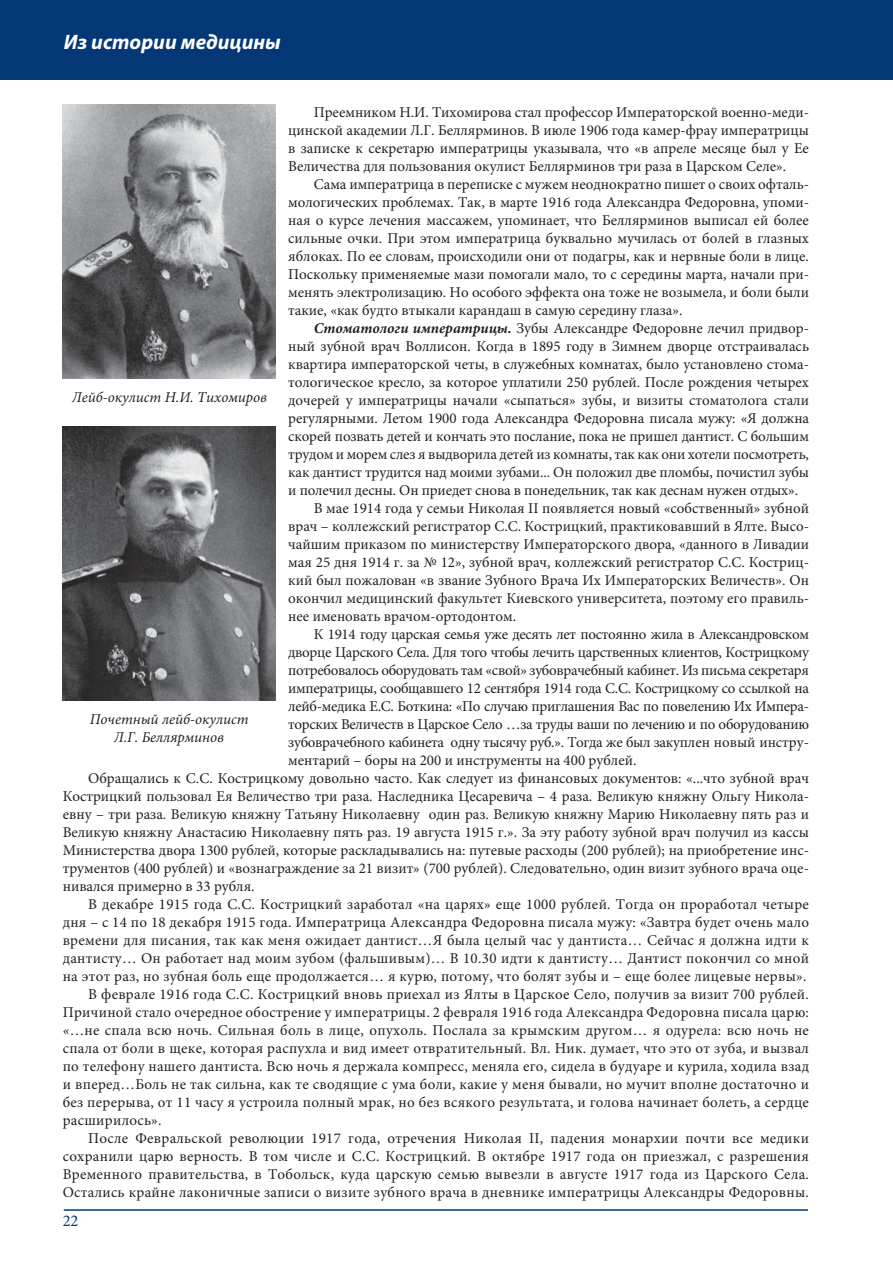
<style>
.page{position:relative;width:893px;height:1263px;background:#fff}
.page>*{position:absolute;margin:0;border:0;box-sizing:border-box;transform-origin:0 0}
.t1{font:italic 700 21px "Myriad Pro";color:#fff}
.t2{font:16.5px "Minion Pro";color:#043776}
.t3{font:15px/18px "Minion Pro";color:#231f20;text-align:justify}
.t4{font:15px "Minion Pro";letter-spacing:.02em;color:#231f20}
.t5{font:15px "Minion Pro";letter-spacing:-.02em;color:#231f20}
.t6{font:italic 15px/18px "Minion Pro";color:#231f20;text-align:center}
.s1{font-weight:700;font-style:italic}
</style>
<div class="page">
<div style="left:0;top:0;width:893px;height:79px;background:#043776"></div>
<hr style="left:64px;top:1209px;width:744px;height:2px;background:#043776">
<img style="left:63px;top:426px;width:212px;height:274px">
<img style="left:63px;top:104px;width:212px;height:274px">
<h1 class="t1" style="left:64px;top:34px;width:219px">Из истории медицины</h1>
<p class="t3" style="left:288px;top:104px;width:522px;text-indent:26px">Преемником Н.И. Тихомирова стал профессор Императорской военно-меди&shy;цинской академии Л.Г. Беллярминов. В июле 1906 года камер-фрау императрицы в записке к секретарю императрицы указывала, что «в апреле месяце был у Ее Величества для пользования окулист Беллярминов три раза в Царском Селе».</p>
<p class="t3" style="left:288px;top:176px;width:522px;text-indent:26px">Сама императрица в переписке с мужем неоднократно пишет о своих офталь&shy;мологических проблемах. Так, в марте 1916 года Александра Федоровна, упоми&shy;ная о курсе лечения массажем, упоминает, что Беллярминов выписал ей более сильные очки. При этом императрица буквально мучилась от болей в глазных яблоках. По ее словам, происходили они от подагры, как и нервные боли в лице.<br>Поскольку применяемые мази помогали мало, то с середины марта, начали при&shy;менять электролизацию. Но особого эффекта она тоже не возымела, и боли были такие, «как будто втыкали карандаш в самую середину глаза».</p>
<p class="t3" style="left:314px;top:320px;width:497px"><span class="s1">Стоматологи императрицы.</span> Зубы Александре Федоровне лечил придвор-</p>
<p class="t3" style="left:288px;top:338px;width:522px">ный зубной врач Воллисон. Когда в 1895 году в Зимнем дворце отстраивалась</p>
<p class="t3" style="left:288px;top:356px;width:522px">квартира императорской четы, в служебных комнатах, было установлено стома-</p>
<p class="t3" style="left:288px;top:374px;width:522px">тологическое кресло, за которое уплатили 250 рублей. После рождения четырех</p>
<p class="t3" style="left:288px;top:392px;width:522px">дочерей у императрицы начали «сыпаться» зубы, и визиты стоматолога стали</p>
<p class="t3" style="left:288px;top:410px;width:522px">регулярными. Летом 1900 года Александра Федоровна писала мужу: «Я должна</p>
<p class="t3" style="left:288px;top:428px;width:522px">скорей позвать детей и кончать это послание, пока не пришел дантист. С большим</p>
<p class="t3" style="left:288px;top:446px;width:522px">трудом и морем слез я выдворила детей из комнаты, так как они хотели посмотреть,</p>
<p class="t3" style="left:288px;top:464px;width:522px">как дантист трудится над моими зубами... Он положил две пломбы, почистил зубы</p>
<p class="t3" style="left:288px;top:482px;width:511px">и полечил десны. Он приедет снова в понедельник, так как деснам нужен отдых».</p>
<p class="t3" style="left:314px;top:500px;width:497px">В мае 1914 года у семьи Николая II появляется новый «собственный» зубной</p>
<p class="t3" style="left:288px;top:518px;width:522px">врач – коллежский регистратор С.С. Кострицкий, практиковавший в Ялте. Высо-</p>
<p class="t3" style="left:288px;top:536px;width:522px">чайшим приказом по министерству Императорского двора, «данного в Ливадии</p>
<p class="t3" style="left:288px;top:554px;width:522px">мая 25 дня 1914 г. за № 12», зубной врач, коллежский регистратор С.С. Костриц-</p>
<p class="t3" style="left:288px;top:572px;width:522px">кий был пожалован «в звание Зубного Врача Их Императорских Величеств». Он</p>
<p class="t3" style="left:288px;top:590px;width:522px">окончил медицинский факультет Киевского университета, поэтому его правиль-</p>
<p class="t3" style="left:288px;top:608px;width:229px">нее именовать врачом-ортодонтом.</p>
<p class="t5" style="left:314px;top:628px;width:497px">К 1914 году царская семья уже десять лет постоянно жила в Александровском</p>
<p class="t5" style="left:288px;top:646px;width:522px">дворце Царского Села. Для того чтобы лечить царственных клиентов, Кострицкому</p>
<p class="t5" style="left:288px;top:664px;width:522px">потребовалось оборудовать там «свой» зубоврачебный кабинет. Из письма секретаря</p>
<p class="t5" style="left:288px;top:682px;width:522px">императрицы, сообщавшего 12 сентября 1914 года С.С. Кострицкому со ссылкой на</p>
<p class="t5" style="left:288px;top:700px;width:522px">лейб-медика Е.С. Боткина: «По случаю приглашения Вас по повелению Их Импера-</p>
<p class="t5" style="left:288px;top:718px;width:522px">торских Величеств в Царское Село …за труды ваши по лечению и по оборудованию</p>
<p class="t5" style="left:288px;top:736px;width:522px">зубоврачебного кабинета одну тысячу руб.». Тогда же был закуплен новый инстру-</p>
<p class="t3" style="left:288px;top:752px;width:350px">ментарий – боры на 200 и инструменты на 400 рублей.</p>
<p class="t3" style="left:88px;top:770px;width:722px">Обращались к С.С. Кострицкому довольно часто. Как следует из финансовых документов: «...что зубной врач</p>
<p class="t3" style="left:63px;top:788px;width:748px">Кострицкий пользовал Ея Величество три раза. Наследника Цесаревича – 4 раза. Великую княжну Ольгу Никола-</p>
<p class="t3" style="left:63px;top:806px;width:748px">евну – три раза. Великую княжну Татьяну Николаевну один раз. Великую княжну Марию Николаевну пять раз и</p>
<p class="t3" style="left:63px;top:824px;width:748px">Великую княжну Анастасию Николаевну пять раз. 19 августа 1915 г.». За эту работу зубной врач получил из кассы</p>
<p class="t3" style="left:63px;top:842px;width:748px">Министерства двора 1300 рублей, которые раскладывались на: путевые расходы (200 рублей); на приобретение инс-</p>
<p class="t3" style="left:63px;top:860px;width:748px">трументов (400 рублей) и «вознаграждение за 21 визит» (700 рублей). Следовательно, один визит зубного врача оце-</p>
<p class="t3" style="left:63px;top:878px;width:193px">нивался примерно в 33 рубля.</p>
<p class="t4" style="left:88px;top:898px;width:722px">В декабре 1915 года С.С. Кострицкий заработал «на царях» еще 1000 рублей. Тогда он проработал четыре</p>
<p class="t4" style="left:63px;top:916px;width:748px">дня – с 14 по 18 декабря 1915 года. Императрица Александра Федоровна писала мужу: «Завтра будет очень мало</p>
<p class="t4" style="left:63px;top:934px;width:748px">времени для писания, так как меня ожидает дантист…Я была целый час у дантиста… Сейчас я должна идти к</p>
<p class="t4" style="left:63px;top:952px;width:748px">дантисту… Он работает над моим зубом (фальшивым)… В 10.30 идти к дантисту… Дантист покончил со мной</p>
<p class="t4" style="left:63px;top:970px;width:745px">на этот раз, но зубная боль еще продолжается… я курю, потому, что болят зубы и – еще более лицевые нервы».</p>
<p class="t4" style="left:88px;top:988px;width:722px">В феврале 1916 года С.С. Кострицкий вновь приехал из Ялты в Царское Село, получив за визит 700 рублей.</p>
<p class="t4" style="left:63px;top:1006px;width:748px">Причиной стало очередное обострение у императрицы. 2 февраля 1916 года Александра Федоровна писала царю:</p>
<p class="t4" style="left:63px;top:1024px;width:748px">«…не спала всю ночь. Сильная боль в лице, опухоль. Послала за крымским другом… я одурела: всю ночь не</p>
<p class="t4" style="left:63px;top:1042px;width:748px">спала от боли в щеке, которая распухла и вид имеет отвратительный. Вл. Ник. думает, что это от зуба, и вызвал</p>
<p class="t4" style="left:63px;top:1060px;width:748px">по телефону нашего дантиста. Всю ночь я держала компресс, меняла его, сидела в будуаре и курила, ходила взад</p>
<p class="t4" style="left:63px;top:1078px;width:748px">и вперед…Боль не так сильна, как те сводящие с ума боли, какие у меня бывали, но мучит вполне достаточно и</p>
<p class="t4" style="left:63px;top:1096px;width:748px">без перерыва, от 11 часу я устроила полный мрак, но без всякого результата, и голова начинает болеть, а сердце</p>
<p class="t4" style="left:63px;top:1114px;width:100px">расширилось».</p>
<p class="t4" style="left:88px;top:1132px;width:722px">После Февральской революции 1917 года, отречения Николая II, падения монархии почти все медики</p>
<p class="t4" style="left:63px;top:1150px;width:748px">сохранили царю верность. В том числе и С.С. Кострицкий. В октябре 1917 года он приезжал, с разрешения</p>
<p class="t4" style="left:63px;top:1168px;width:748px">Временного правительства, в Тобольск, куда царскую семью вывезли в августе 1917 года из Царского Села.</p>
<p class="t4" style="left:63px;top:1186px;width:748px">Остались крайне лаконичные записи о визите зубного врача в дневнике императрицы Александры Федоровны.</p>
<p class="t6" style="left:72px;top:389px;width:197px">Лейб-окулист Н.И. Тихомиров</p>
<p class="t6" style="left:90px;top:711px;width:160px">Почетный лейб-окулист<br>Л.Г. Беллярминов</p>
<p class="t2" style="left:63px;top:1214px;width:17px">22</p>
</div>
